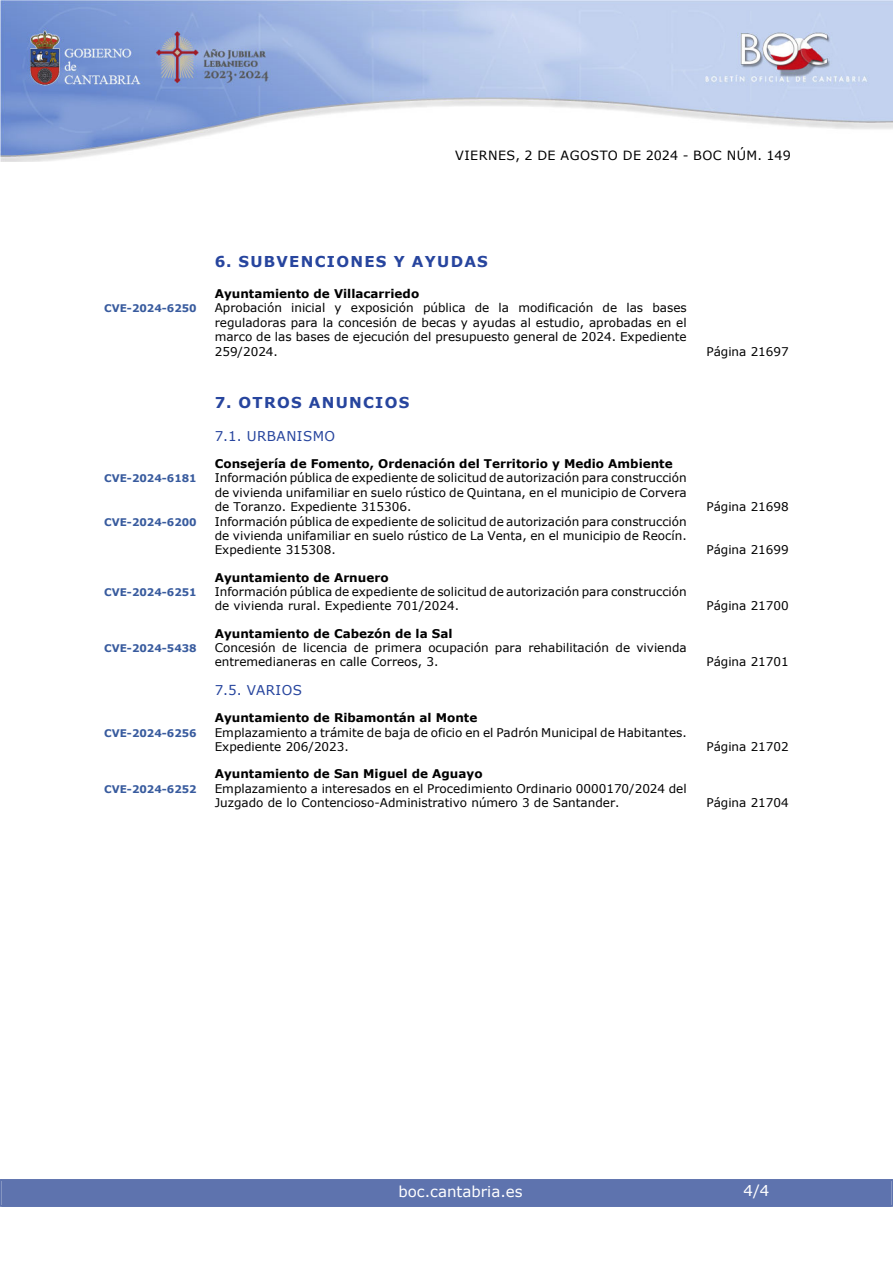
<style>
.page{position:relative;width:893px;height:1263px;background:#fff}
.page>*{position:absolute;margin:0;border:0;box-sizing:border-box;transform-origin:0 0}
.indice_1{font:700 15px "Verdana";letter-spacing:.085em;color:#27459e}
.t1{font:15px "Verdana";color:#fff}
.indice_2{font:13.5px "Verdana";letter-spacing:.035em;color:#27459e}
.t2{font:12.75px "Verdana";letter-spacing:.035em;color:#000}
.indice_4{font:12px/14.4px "Verdana";color:#000}
.indice_3{font:700 12px "Verdana";color:#000}
.indice_4-2{font:700 10.5px "Verdana";color:#385b9e}
</style>
<div class="page">
<img style="left:0;top:0;width:893px;height:161px">
<div style="left:2px;top:1180px;width:889px;height:27px;background:#5e73ae"></div>
<div style="left:0;top:1179px;width:893px;height:28px;border:2px solid #5e73ae"></div>
<p class="t2" style="left:455px;top:147px;width:337px">VIERNES, 2 DE AGOSTO DE 2024 - BOC NÚM. 149</p>
<h2 class="indice_1" style="left:215px;top:251px;width:275px">6. SUBVENCIONES Y AYUDAS</h2>
<h4 class="indice_3" style="left:215px;top:285px;width:206px">Ayuntamiento de Villacarriedo</h4>
<p class="indice_4-2" style="left:104px;top:301px;width:94px">CVE-2024-6250</p>
<p class="indice_4" style="left:215px;top:301px;width:473px;text-align:justify">Aprobación inicial y exposición pública de la modificación de las bases reguladoras para la concesión de becas y ayudas al estudio, aprobadas en el marco de las bases de ejecución del presupuesto general de 2024. Expediente 259/2024.</p>
<h2 class="indice_1" style="left:215px;top:392px;width:196px">7. OTROS ANUNCIOS</h2>
<h3 class="indice_2" style="left:215px;top:427px;width:122px">7.1. URBANISMO</h3>
<h4 class="indice_3" style="left:215px;top:455px;width:459px">Consejería de Fomento, Ordenación del Territorio y Medio Ambiente</h4>
<p class="indice_4-2" style="left:104px;top:471px;width:94px">CVE-2024-6181</p>
<p class="indice_4" style="left:215px;top:471px;width:473px;text-align:justify">Información pública de expediente de solicitud de autorización para construcción de vivienda unifamiliar en suelo rústico de Quintana, en el municipio de Corvera de Toranzo. Expediente 315306.</p>
<p class="indice_4-2" style="left:104px;top:514px;width:94px">CVE-2024-6200</p>
<p class="indice_4" style="left:215px;top:514px;width:473px;text-align:justify">Información pública de expediente de solicitud de autorización para construcción de vivienda unifamiliar en suelo rústico de La Venta, en el municipio de Reocín.<br>Expediente 315308.</p>
<h4 class="indice_3" style="left:215px;top:569px;width:175px">Ayuntamiento de Arnuero</h4>
<p class="indice_4-2" style="left:104px;top:585px;width:94px">CVE-2024-6251</p>
<p class="indice_4" style="left:215px;top:584px;width:473px">Información pública de expediente de solicitud de autorización para construcción de vivienda rural. Expediente 701/2024.</p>
<h4 class="indice_3" style="left:215px;top:625px;width:239px">Ayuntamiento de Cabezón de la Sal</h4>
<p class="indice_4-2" style="left:104px;top:641px;width:94px">CVE-2024-5438</p>
<p class="indice_4" style="left:215px;top:640px;width:473px">Concesión de licencia de primera ocupación para rehabilitación de vivienda entremedianeras en calle Correos, 3.</p>
<h3 class="indice_2" style="left:215px;top:681px;width:89px">7.5. VARIOS</h3>
<h4 class="indice_3" style="left:215px;top:710px;width:264px">Ayuntamiento de Ribamontán al Monte</h4>
<p class="indice_4-2" style="left:104px;top:726px;width:94px">CVE-2024-6256</p>
<p class="indice_4" style="left:215px;top:725px;width:473px">Emplazamiento a trámite de baja de oficio en el Padrón Municipal de Habitantes.<br>Expediente 206/2023.</p>
<h4 class="indice_3" style="left:215px;top:765px;width:269px">Ayuntamiento de San Miguel de Aguayo</h4>
<p class="indice_4-2" style="left:104px;top:781px;width:94px">CVE-2024-6252</p>
<p class="indice_4" style="left:215px;top:781px;width:473px">Emplazamiento a interesados en el Procedimiento Ordinario 0000170/2024 del<br>Juzgado de lo Contencioso-Administrativo número 3 de Santander.</p>
<p class="indice_4" style="left:706px;top:344px;width:84px">Página 21697</p>
<p class="indice_4" style="left:706px;top:499px;width:84px">Página 21698</p>
<p class="indice_4" style="left:706px;top:543px;width:84px">Página 21699</p>
<p class="indice_4" style="left:706px;top:599px;width:84px">Página 21700</p>
<p class="indice_4" style="left:706px;top:655px;width:84px">Página 21701</p>
<p class="indice_4" style="left:706px;top:740px;width:84px">Página 21702</p>
<p class="indice_4" style="left:706px;top:795px;width:84px">Página 21704</p>
<p class="t1" style="left:398px;top:1181px;width:126px">boc.cantabria.es</p>
<p class="t1" style="left:744px;top:1180px;width:27px">4/4</p>
</div>
